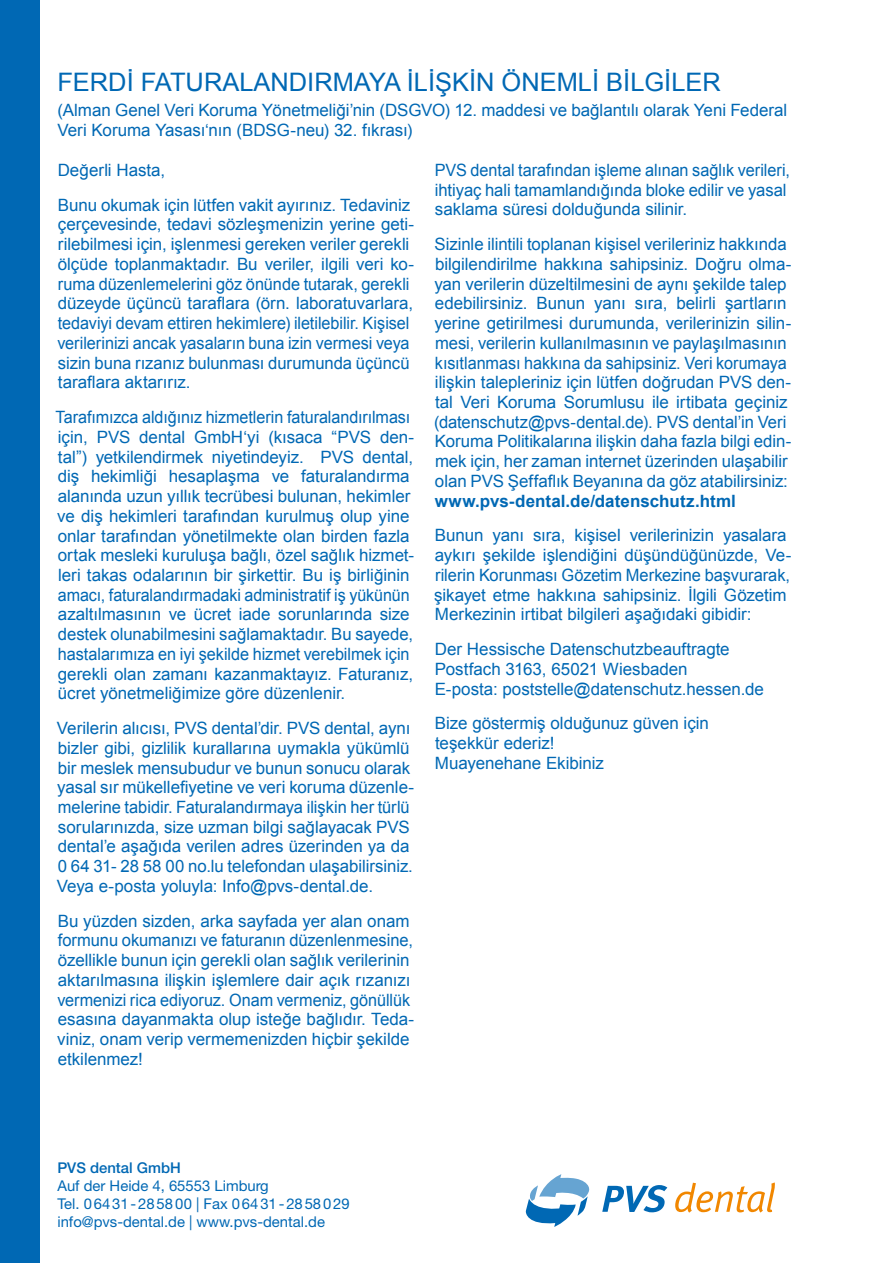
<style>
.page{position:relative;width:893px;height:1263px;background:#fff}
.page>*{position:absolute;margin:0;border:0;box-sizing:border-box;transform-origin:0 0}
.t1{font:25.5px "Arial";color:#0068b4}
.t2{font:16.95px/19.8px "Arial";letter-spacing:-.005em;color:#0068b4}
.t3{font:16.95px/19.8px "Arial";letter-spacing:-.005em;color:#0068b4;scale:.95 1}
.t4{font:16.95px/19.8px "Arial";letter-spacing:-.005em;color:#0068b4;scale:.96 1}
.t5{font:700 16.95px "Arial";letter-spacing:.005em;color:#0068b4}
.t6{font:14.85px/17.9px "Helvetica Neue LT Std";color:#0068b4}
.t7{font:500 14.85px "Helvetica Neue LT Std";color:#0068b4}
</style>
<div class="page">
<div style="left:0;top:0;width:39px;height:1263px;background:#0068b4"></div>
<svg style="left:602px;top:1185px;width:65px;height:27px"></svg>
<svg style="left:675px;top:1182px;width:100px;height:30px"></svg>
<svg style="left:525px;top:1174px;width:65px;height:53px"></svg>
<h1 class="t1" style="left:57px;top:65px;width:665px">FERDİ FATURALANDIRMAYA İLİŞKİN ÖNEMLİ BİLGİLER</h1>
<p class="t2" style="left:57px;top:101px;width:731px">(Alman Genel Veri Koruma Yönetmeliği’nin (DSGVO) 12. maddesi ve bağlantılı olarak Yeni Federal<br>Veri Koruma Yasası‘nın (BDSG-neu) 32. fıkrası)</p>
<p class="t2" style="left:58px;top:153px;width:354px;line-height:34.8px">Değerli Hasta,<br>Bunu okumak için lütfen vakit ayırınız. Tedaviniz</p>
<p class="t2" style="left:57px;top:215px;width:358px">çerçevesinde, tedavi sözleşmenizin yerine geti&shy;rilebilmesi için, işlenmesi gereken veriler gerekli ölçüde toplanmaktadır. Bu veriler, ilgili veri ko&shy;ruma düzenlemelerini göz önünde tutarak, gerekli düzeyde üçüncü taraflara (örn. laboratuvarlara, tedaviyi devam ettiren hekimlere) iletilebilir. Kişisel verilerinizi ancak yasaların buna izin vermesi veya sizin buna rızanız bulunması durumunda üçüncü taraflara aktarırız.</p>
<p class="t3" style="left:56px;top:407px;width:379px">Tarafımızca aldığınız hizmetlerin faturalandırılması için, PVS dental GmbH‘yi (kısaca “PVS den&shy;tal”) yetkilendirmek niyetindeyiz. PVS dental, diş hekimliği hesaplaşma ve faturalandırma alanında uzun yıllık tecrübesi bulunan, hekimler ve diş hekimleri tarafından kurulmuş olup yine onlar tarafından yönetilmekte olan birden fazla ortak mesleki kuruluşa bağlı, özel sağlık hizmet&shy;leri takas odalarının bir şirkettir. Bu iş birliğinin amacı, faturalandırmadaki administratif iş yükünün azaltılmasının ve ücret iade sorunlarında size destek olunabilmesini sağlamaktadır. Bu sayede, hastalarımıza en iyi şekilde hizmet verebilmek için gerekli olan zamanı kazanmaktayız. Faturanız, ücret yönetmeliğimize göre düzenlenir.</p>
<p class="t2" style="left:57px;top:718px;width:359px">Verilerin alıcısı, PVS dental’dir. PVS dental, aynı bizler gibi, gizlilik kurallarına uymakla yükümlü bir meslek mensubudur ve bunun sonucu olarak yasal sır mükellefiyetine ve veri koruma düzenle&shy;melerine tabidir. Faturalandırmaya ilişkin her türlü sorularınızda, size uzman bilgi sağlayacak PVS dental’e aşağıda verilen adres üzerinden ya da 0 64 31- 28 58 00 no.lu telefondan ulaşabilirsiniz.<br>Veya e-posta yoluyla: Info@pvs-dental.de.</p>
<p class="t2" style="left:57px;top:911px;width:358px">Bu yüzden sizden, arka sayfada yer alan onam formunu okumanızı ve faturanın düzenlenmesine, özellikle bunun için gerekli olan sağlık verilerinin aktarılmasına ilişkin işlemlere dair açık rızanızı vermenizi rica ediyoruz. Onam vermeniz, gönüllük esasına dayanmakta olup isteğe bağlıdır. Teda&shy;viniz, onam verip vermemenizden hiçbir şekilde etkilenmez!</p>
<p class="t4" style="left:435px;top:160px;width:372px">PVS dental tarafından işleme alınan sağlık verileri, ihtiyaç hali tamamlandığında bloke edilir ve yasal saklama süresi dolduğunda silinir.</p>
<p class="t2" style="left:434px;top:234px;width:359px">Sizinle ilintili toplanan kişisel verileriniz hakkında bilgilendirilme hakkına sahipsiniz. Doğru olma&shy;yan verilerin düzeltilmesini de aynı şekilde talep edebilirsiniz. Bunun yanı sıra, belirli şartların yerine getirilmesi durumunda, verilerinizin silin&shy;mesi, verilerin kullanılmasının ve paylaşılmasının kısıtlanması hakkına da sahipsiniz. Veri korumaya ilişkin talepleriniz için lütfen doğrudan PVS den&shy;tal Veri Koruma Sorumlusu ile irtibata geçiniz (datenschutz@pvs-dental.de). PVS dental’in Veri Koruma Politikalarına ilişkin daha fazla bilgi edin&shy;mek için, her zaman internet üzerinden ulaşabilir olan PVS Şeffaflık Beyanına da göz atabilirsiniz:</p>
<p class="t5" style="left:435px;top:490px;width:303px">www.pvs-dental.de/datenschutz.html</p>
<p class="t2" style="left:434px;top:526px;width:359px">Bunun yanı sıra, kişisel verilerinizin yasalara aykırı şekilde işlendiğini düşündüğünüzde, Ve&shy;rilerin Korunması Gözetim Merkezine başvurarak, şikayet etme hakkına sahipsiniz. İlgili Gözetim Merkezinin irtibat bilgileri aşağıdaki gibidir:</p>
<p class="t2" style="left:435px;top:639px;width:331px">Der Hessische Datenschutzbeauftragte<br>Postfach 3163, 65021 Wiesbaden<br>E-posta: poststelle@datenschutz.hessen.de</p>
<p class="t2" style="left:435px;top:714px;width:276px">Bize göstermiş olduğunuz güven için teşekkür ederiz!<br>Muayenehane Ekibiniz</p>
<p class="t7" style="left:57px;top:1159px;width:125px">PVS dental GmbH</p>
<p class="t6" style="left:57px;top:1177px;width:294px">Auf der Heide 4, 65553 Limburg<br>Tel. 06431-285800 | Fax 06431-2858029 info@pvs-dental.de | www.pvs-dental.de</p>
</div>
